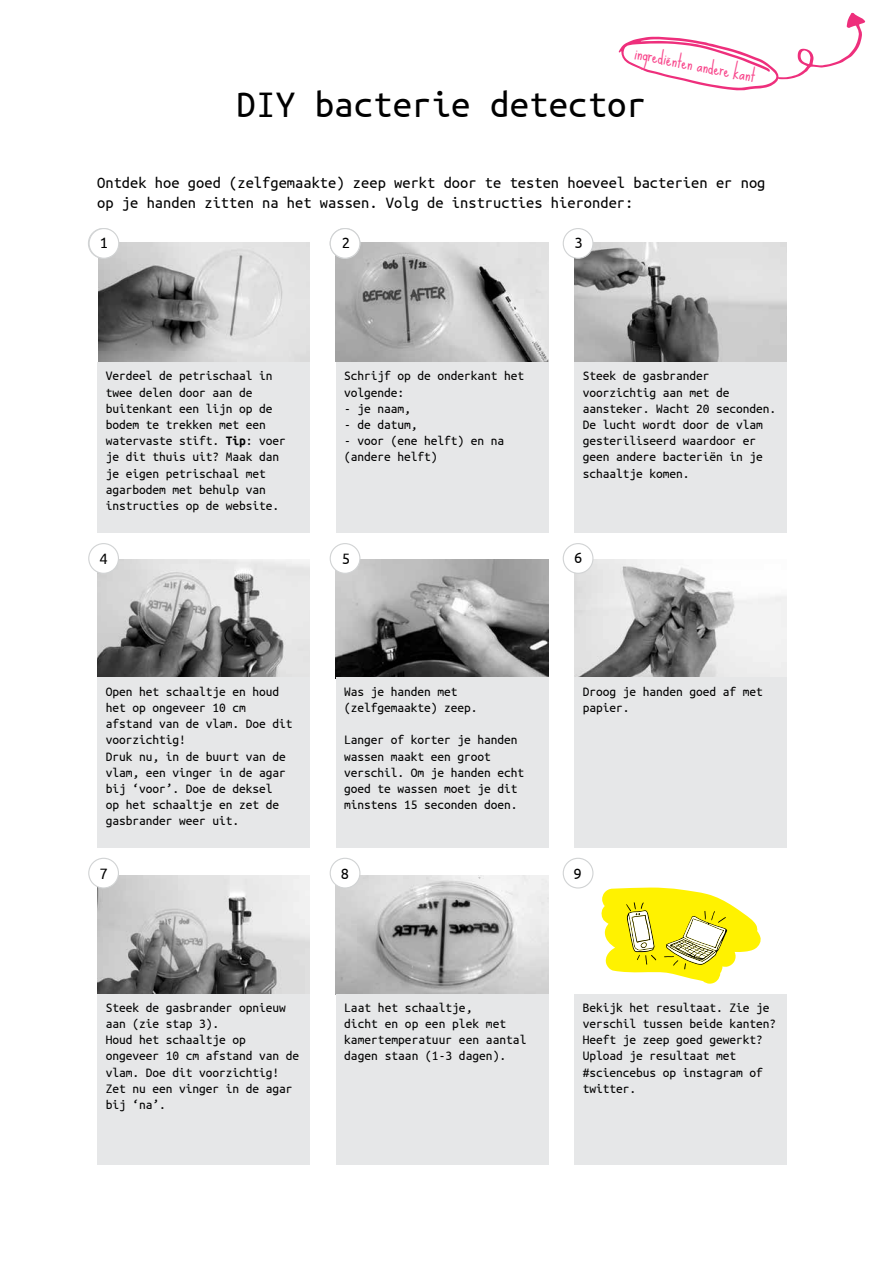
<style>
.page{position:relative;width:893px;height:1263px;background:#fff}
.page>*{position:absolute;margin:0;border:0;box-sizing:border-box;transform-origin:0 0}
.t1{font:39px "Ubuntu Mono";color:#000}
.t2{font:18px "Sue Ellen Francisco";color:#f8478c}
.t3{font:16.5px/19.8px "Ubuntu Mono";color:#000}
.t4{font:13.5px/16.2px "Ubuntu Mono";letter-spacing:-.005em;color:#000}
.s1{font-weight:700}
</style>
<div class="page">
<svg style="left:601px;top:887px;width:160px;height:97px"></svg>
<img style="left:97px;top:560px;width:213px;height:118px">
<img style="left:336px;top:560px;width:212px;height:118px">
<img style="left:336px;top:243px;width:212px;height:119px">
<div style="left:336px;top:362px;width:212px;height:171px;background:#e6e7e8"></div>
<img style="left:574px;top:243px;width:213px;height:119px">
<div style="left:574px;top:362px;width:213px;height:171px;background:#e6e7e8"></div>
<img style="left:98px;top:243px;width:212px;height:119px">
<div style="left:97px;top:362px;width:213px;height:171px;background:#e6e7e8"></div>
<div style="left:336px;top:678px;width:212px;height:170px;background:#e6e7e8"></div>
<img style="left:574px;top:560px;width:213px;height:118px">
<div style="left:574px;top:678px;width:213px;height:170px;background:#e6e7e8"></div>
<div style="left:97px;top:678px;width:213px;height:170px;background:#e6e7e8"></div>
<img style="left:336px;top:875px;width:212px;height:119px">
<div style="left:336px;top:994px;width:212px;height:170px;background:#e6e7e8"></div>
<div style="left:574px;top:994px;width:213px;height:170px;background:#e6e7e8"></div>
<img style="left:97px;top:875px;width:213px;height:119px">
<div style="left:97px;top:994px;width:213px;height:170px;background:#e6e7e8"></div>
<div style="left:563px;top:229px;width:30px;height:29px;background:#fff;border-radius:50%"></div>
<div style="left:563px;top:228px;width:30px;height:31px;border:1px solid #d1d3d4;border-radius:50%"></div>
<div style="left:330px;top:544px;width:30px;height:29px;background:#fff;border-radius:50%"></div>
<div style="left:330px;top:543px;width:30px;height:31px;border:1px solid #d1d3d4;border-radius:50%"></div>
<div style="left:563px;top:544px;width:30px;height:29px;background:#fff;border-radius:50%"></div>
<div style="left:563px;top:543px;width:30px;height:31px;border:1px solid #d1d3d4;border-radius:50%"></div>
<div style="left:89px;top:858px;width:29px;height:30px;background:#fff;border-radius:50%"></div>
<div style="left:88px;top:858px;width:31px;height:30px;border:1px solid #d1d3d4;border-radius:50%"></div>
<div style="left:330px;top:858px;width:30px;height:30px;background:#fff;border-radius:50%"></div>
<div style="left:330px;top:858px;width:30px;height:30px;border:1px solid #d1d3d4;border-radius:50%"></div>
<div style="left:89px;top:544px;width:29px;height:29px;background:#fff;border-radius:50%"></div>
<div style="left:88px;top:543px;width:31px;height:31px;border:1px solid #d1d3d4;border-radius:50%"></div>
<div style="left:563px;top:858px;width:30px;height:30px;border:1px solid #d1d3d4;border-radius:50%"></div>
<div style="left:88px;top:229px;width:30px;height:29px;background:#d2d4d5;border-radius:50%"></div>
<div style="left:88px;top:228px;width:31px;height:31px;border:1px solid #d1d3d4;border-radius:50%"></div>
<div style="left:89px;top:229px;width:30px;height:29px;background:#fff;border-radius:50%"></div>
<div style="left:89px;top:228px;width:30px;height:31px;border:1px solid #d1d3d4;border-radius:50%"></div>
<div style="left:330px;top:229px;width:30px;height:29px;background:#fff;border-radius:50%"></div>
<div style="left:330px;top:228px;width:30px;height:31px;border:1px solid #d1d3d4;border-radius:50%"></div>
<svg style="left:619px;top:13px;width:246px;height:78px"></svg>
<h2 class="t2" style="left:637px;top:42px;width:124px;rotate:11deg">ingrediënten andere kant</h2>
<h1 class="t1" style="left:237px;top:85px;width:411px">DIY bacterie detector</h1>
<p class="t3" style="left:97px;top:172px;width:670px">Ontdek hoe goed (zelfgemaakte) zeep werkt door te testen hoeveel bacterien er nog op je handen zitten na het wassen. Volg de instructies hieronder:</p>
<p class="t3" style="left:100px;top:233px;width:10px">1</p>
<p class="t3" style="left:342px;top:233px;width:10px">2</p>
<p class="t4" style="left:106px;top:368px;width:182px">Verdeel de petrischaal in twee delen door aan de buitenkant een lijn op de bodem te trekken met een watervaste stift. <span class="s1">Tip</span>: voer je dit thuis uit? Maak dan je eigen petrischaal met agarbodem met behulp van instructies op de website.</p>
<p class="t4" style="left:344px;top:368px;width:182px">Schrijf op de onderkant het volgende:</p>
<p class="t4" style="left:344px;top:400px;width:68px">- je naam,</p>
<p class="t4" style="left:344px;top:416px;width:75px">- de datum,</p>
<p class="t4" style="left:344px;top:433px;width:162px">- voor (ene helft) en na (andere helft)</p>
<p class="t3" style="left:575px;top:233px;width:10px">3</p>
<p class="t4" style="left:583px;top:368px;width:195px">Steek de gasbrander voorzichtig aan met de aansteker. Wacht 20 seconden.<br>De lucht wordt door de vlam gesteriliseerd waardoor er geen andere bacteriën in je schaaltje komen.</p>
<p class="t3" style="left:99px;top:549px;width:10px">4</p>
<p class="t4" style="left:106px;top:683px;width:188px">Open het schaaltje en houd het op ongeveer 10 cm afstand van de vlam. Doe dit voorzichtig!<br>Druk nu, in de buurt van de vlam, een vinger in de agar bij ‘voor’. Doe de deksel<br>op het schaaltje en zet de gasbrander weer uit.</p>
<p class="t3" style="left:342px;top:548px;width:10px">5</p>
<p class="t3" style="left:574px;top:548px;width:10px">6</p>
<p class="t4" style="left:344px;top:683px;width:135px">Was je handen met (zelfgemaakte) zeep.</p>
<p class="t4" style="left:344px;top:732px;width:182px">Langer of korter je handen wassen maakt een groot verschil. Om je handen echt goed te wassen moet je dit minstens 15 seconden doen.</p>
<p class="t4" style="left:583px;top:683px;width:182px">Droog je handen goed af met papier.</p>
<p class="t3" style="left:99px;top:863px;width:10px">7</p>
<p class="t3" style="left:341px;top:863px;width:10px">8</p>
<p class="t3" style="left:574px;top:863px;width:10px">9</p>
<p class="t4" style="left:106px;top:999px;width:195px">Steek de gasbrander opnieuw aan (zie stap 3).<br>Houd het schaaltje op ongeveer 10 cm afstand van de vlam. Doe dit voorzichtig!<br>Zet nu een vinger in de agar bij ‘na’.</p>
<p class="t4" style="left:344px;top:999px;width:184px">Laat het schaaltje,<br>dicht en op een plek met kamertemperatuur een aantal dagen staan (1-3 dagen).</p>
<p class="t4" style="left:583px;top:999px;width:195px">Bekijk het resultaat. Zie je verschil tussen beide kanten?<br>Heeft je zeep goed gewerkt?<br>Upload je resultaat met #sciencebus op instagram of twitter.</p>
</div>
